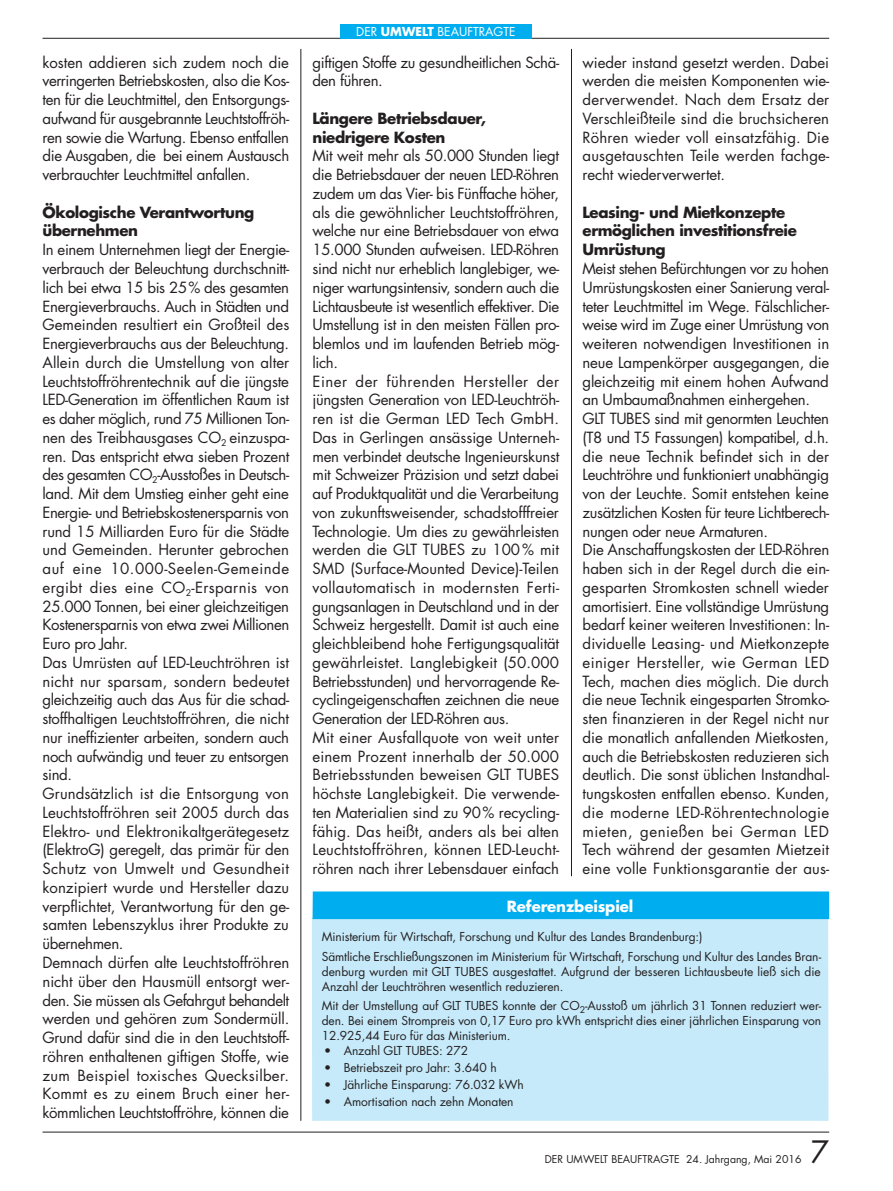
<style>
.page{position:relative;width:893px;height:1191px;background:#fff}
.page>*{position:absolute;margin:0;border:0;box-sizing:border-box;transform-origin:0 0}
.t1{font:30px "Futura";color:#231f20}
._01_Fließtext{font:15px/18.8px "Futura";letter-spacing:-.025em;color:#231f20;text-align:justify}
._03_Zü{font:700 15px/18.8px "Futura";letter-spacing:-.025em;color:#231f20}
._03_Zü_Kasten{font:700 15px "Futura";letter-spacing:-.01em;color:#fff}
.Kasten_Fließ_abst_vo{font:12px/15px "Futura";letter-spacing:-.01em;color:#231f20;text-align:justify}
.Kasten_fließ_einr2_1{font:12px "Futura";letter-spacing:-.01em;color:#231f20}
.t2{font:12px "Futura";color:#fff}
.t3{font:10.5px "Futura";color:#231f20}
.s1{font-weight:700}
</style>
<div class="page">
<hr style="left:43px;top:1131px;width:786px;height:1px;background:#231f20">
<hr style="left:43px;top:38px;width:297px;height:1px;background:#231f20">
<hr style="left:531px;top:38px;width:298px;height:1px;background:#231f20">
<hr style="left:571px;top:49px;width:1px;height:827px;background:#231f20">
<div style="left:340px;top:24px;width:191px;height:14px;background:#00aeef"></div>
<hr style="left:301px;top:49px;width:1px;height:1071px;background:#231f20">
<div style="left:312px;top:917px;width:516px;height:203px;background:#c6eafa"></div>
<div style="left:313px;top:891px;width:516px;height:28px;background:#00aeef"></div>
<p class="_01_Fließtext" style="left:43px;top:53px;width:248px">kosten addieren sich zudem noch die verringerten Betriebskosten, also die Kos&shy;ten für die Leuchtmittel, den Entsorgungs&shy;aufwand für ausgebrannte Leuchtstoffröh&shy;ren sowie die Wartung. Ebenso entfallen die Ausgaben, die bei einem Austausch verbrauchter Leuchtmittel anfallen.</p>
<p class="_03_Zü" style="left:43px;top:202px;width:213px">Ökologische Verantwortung übernehmen</p>
<p class="_01_Fließtext" style="left:43px;top:240px;width:248px">In einem Unternehmen liegt der Energie&shy;verbrauch der Beleuchtung durchschnitt&shy;lich bei etwa 15 bis 25% des gesamten Energieverbrauchs. Auch in Städten und Gemeinden resultiert ein Großteil des Energieverbrauchs aus der Beleuchtung.<br>Allein durch die Umstellung von alter Leuchtstoffröhrentechnik auf die jüngste LED-Generation im öffentlichen Raum ist es daher möglich, rund 75 Millionen Ton&shy;nen des Treibhausgases CO<sub>2</sub> einzuspa&shy;ren. Das entspricht etwa sieben Prozent des gesamten CO<sub>2</sub>-Ausstoßes in Deutsch&shy;land. Mit dem Umstieg einher geht eine Energie- und Betriebskostenersparnis von rund 15 Milliarden Euro für die Städte und Gemeinden. Herunter gebrochen auf eine 10.000-Seelen-Gemeinde ergibt dies eine CO<sub>2</sub>-Ersparnis von 25.000 Tonnen, bei einer gleichzeitigen Kostenersparnis von etwa zwei Millionen Euro pro Jahr.</p>
<p class="_01_Fließtext" style="left:43px;top:653px;width:248px">Das Umrüsten auf LED-Leuchtröhren ist nicht nur sparsam, sondern bedeutet gleichzeitig auch das Aus für die schad&shy;stoffhaltigen Leuchtstoffröhren, die nicht nur ineffizienter arbeiten, sondern auch noch aufwändig und teuer zu entsorgen sind.</p>
<p class="_01_Fließtext" style="left:43px;top:784px;width:248px">Grundsätzlich ist die Entsorgung von Leuchtstoffröhren seit 2005 durch das Elektro- und Elektronikaltgerätegesetz (ElektroG) geregelt, das primär für den Schutz von Umwelt und Gesundheit konzipiert wurde und Hersteller dazu verpflichtet, Verantwortung für den ge&shy;samten Lebenszyklus ihrer Produkte zu übernehmen.</p>
<p class="_01_Fließtext" style="left:43px;top:953px;width:248px">Demnach dürfen alte Leuchtstoffröhren nicht über den Hausmüll entsorgt wer&shy;den. Sie müssen als Gefahrgut behandelt werden und gehören zum Sondermüll.<br>Grund dafür sind die in den Leuchtstoff&shy;röhren enthaltenen giftigen Stoffe, wie zum Beispiel toxisches Quecksilber.<br>Kommt es zu einem Bruch einer her&shy;kömmlichen Leuchtstoffröhre, können die</p>
<p class="t2" style="left:356px;top:24px;width:161px">DER <span class="s1">UMWELT</span> BEAUFTRAGTE</p>
<p class="_01_Fließtext" style="left:313px;top:53px;width:248px">giftigen Stoffe zu gesundheitlichen Schä&shy;den führen.</p>
<p class="_03_Zü" style="left:313px;top:109px;width:175px">Längere Betriebsdauer, niedrigere Kosten</p>
<p class="_01_Fließtext" style="left:313px;top:147px;width:248px">Mit weit mehr als 50.000 Stunden liegt die Betriebsdauer der neuen LED-Röhren zudem um das Vier- bis Fünffache höher, als die gewöhnlicher Leuchtstoffröhren, welche nur eine Betriebsdauer von etwa 15.000 Stunden aufweisen. LED-Röhren sind nicht nur erheblich langlebiger, we&shy;niger wartungsintensiv, sondern auch die Lichtausbeute ist wesentlich effektiver. Die Umstellung ist in den meisten Fällen pro&shy;blemlos und im laufenden Betrieb mög&shy;lich.</p>
<p class="_01_Fließtext" style="left:313px;top:372px;width:248px">Einer der führenden Hersteller der jüngsten Generation von LED-Leuchtröh&shy;ren ist die German LED Tech GmbH.<br>Das in Gerlingen ansässige Unterneh&shy;men verbindet deutsche Ingenieurskunst mit Schweizer Präzision und setzt dabei auf Produktqualität und die Verarbeitung von zukunftsweisender, schadstofffreier Technologie. Um dies zu gewährleisten werden die GLT TUBES zu 100% mit SMD (Surface-Mounted Device)-Teilen vollautomatisch in modernsten Ferti&shy;gungsanlagen in Deutschland und in der Schweiz hergestellt. Damit ist auch eine gleichbleibend hohe Fertigungsqualität gewährleistet. Langlebigkeit (50.000<br>Betriebsstunden) und hervorragende Re&shy;cyclingeigenschaften zeichnen die neue Generation der LED-Röhren aus.</p>
<p class="_01_Fließtext" style="left:313px;top:728px;width:248px">Mit einer Ausfallquote von weit unter einem Prozent innerhalb der 50.000<br>Betriebsstunden beweisen GLT TUBES höchste Langlebigkeit. Die verwende&shy;ten Materialien sind zu 90% recycling&shy;fähig. Das heißt, anders als bei alten Leuchtstoffröhren, können LED-Leucht&shy;röhren nach ihrer Lebensdauer einfach</p>
<p class="_01_Fließtext" style="left:583px;top:53px;width:248px">wieder instand gesetzt werden. Dabei werden die meisten Komponenten wie&shy;derverwendet. Nach dem Ersatz der Verschleißteile sind die bruchsicheren Röhren wieder voll einsatzfähig. Die ausgetauschten Teile werden fachge&shy;recht wiederverwertet.</p>
<p class="_03_Zü" style="left:583px;top:202px;width:216px">Leasing- und Mietkonzepte ermöglichen investitionsfreie<br>Umrüstung</p>
<p class="_01_Fließtext" style="left:583px;top:259px;width:248px">Meist stehen Befürchtungen vor zu hohen Umrüstungskosten einer Sanierung veral&shy;teter Leuchtmittel im Wege. Fälschlicher&shy;weise wird im Zuge einer Umrüstung von weiteren notwendigen Investitionen in neue Lampenkörper ausgegangen, die gleichzeitig mit einem hohen Aufwand an Umbaumaßnahmen einhergehen.</p>
<p class="_01_Fließtext" style="left:583px;top:409px;width:248px">GLT TUBES sind mit genormten Leuchten (T8 und T5 Fassungen) kompatibel, d.h. die neue Technik befindet sich in der Leuchtröhre und funktioniert unabhängig von der Leuchte. Somit entstehen keine zusätzlichen Kosten für teure Lichtberech&shy;nungen oder neue Armaturen.</p>
<p class="_01_Fließtext" style="left:583px;top:540px;width:248px">Die Anschaffungskosten der LED-Röhren haben sich in der Regel durch die ein&shy;gesparten Stromkosten schnell wieder amortisiert. Eine vollständige Umrüstung bedarf keiner weiteren Investitionen: In&shy;dividuelle Leasing- und Mietkonzepte einiger Hersteller, wie German LED Tech, machen dies möglich. Die durch die neue Technik eingesparten Stromko&shy;sten finanzieren in der Regel nicht nur die monatlich anfallenden Mietkosten, auch die Betriebskosten reduzieren sich deutlich. Die sonst üblichen Instandhal&shy;tungskosten entfallen ebenso. Kunden, die moderne LED-Röhrentechnologie mieten, genießen bei German LED Tech während der gesamten Mietzeit eine volle Funktionsgarantie der aus-</p>
<p class="_03_Zü_Kasten" style="left:507px;top:896px;width:128px">Referenzbeispiel</p>
<p class="Kasten_Fließ_abst_vo" style="left:322px;top:929px;width:382px">Ministerium für Wirtschaft, Forschung und Kultur des Landes Brandenburg:)</p>
<p class="Kasten_Fließ_abst_vo" style="left:322px;top:948px;width:501px">Sämtliche Erschließungszonen im Ministerium für Wirtschaft, Forschung und Kultur des Landes Bran&shy;denburg wurden mit GLT TUBES ausgestattet. Aufgrund der besseren Lichtausbeute ließ sich die Anzahl der Leuchtröhren wesentlich reduzieren.</p>
<p class="Kasten_Fließ_abst_vo" style="left:322px;top:998px;width:501px">Mit der Umstellung auf GLT TUBES konnte der CO<sub>2</sub>-Ausstoß um jährlich 31 Tonnen reduziert wer&shy;den. Bei einem Strompreis von 0,17 Euro pro kWh entspricht dies einer jährlichen Einsparung von 12.925,44 Euro für das Ministerium.</p>
<p class="Kasten_fließ_einr2_1" style="left:324px;top:1042px;width:146px">• Anzahl GLT TUBES: 272</p>
<p class="Kasten_fließ_einr2_1" style="left:324px;top:1059px;width:174px">• Betriebszeit pro Jahr: 3.640 h</p>
<p class="Kasten_fließ_einr2_1" style="left:324px;top:1077px;width:201px">• Jährliche Einsparung: 76.032 kWh</p>
<p class="Kasten_fließ_einr2_1" style="left:324px;top:1094px;width:191px">• Amortisation nach zehn Monaten</p>
<p class="t3" style="left:545px;top:1152px;width:258px">DER UMWELT BEAUFTRAGTE 24. Jahrgang, Mai 2016</p>
<p class="t1" style="left:811px;top:1133px;width:20px">7</p>
</div>
